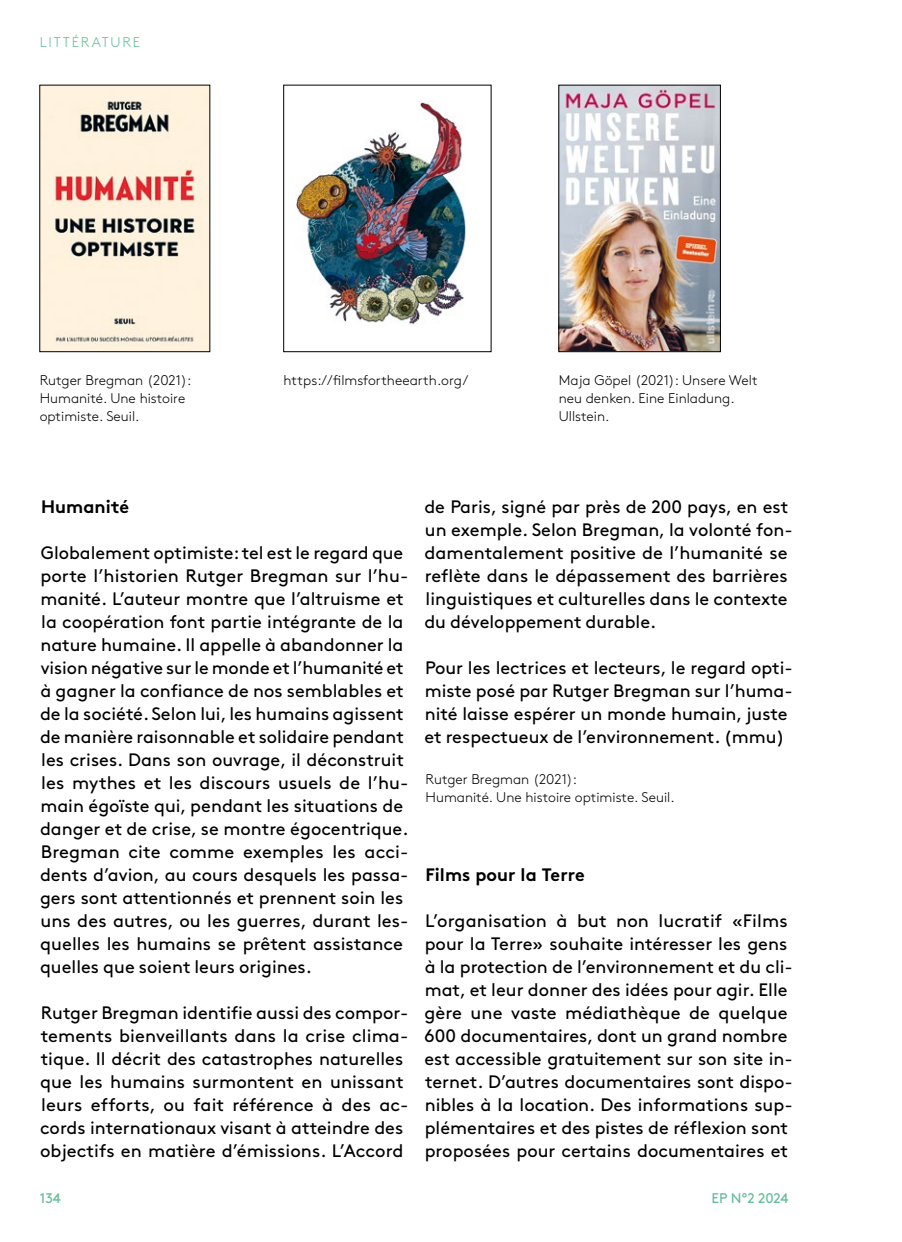
<style>
.page{position:relative;width:902px;height:1242px;background:#fff}
.page>*{position:absolute;margin:0;border:0;box-sizing:border-box;transform-origin:0 0}
.t1{font:18px/23px "Brown Pro";color:#000}
.t2{font:700 18px "Brown Pro";color:#000}
.t3{font:300 14px/18px "Brown Pro";color:#000}
.t4{font:14px "Brown Pro";color:#65bc99}
.t5{font:300 14px "Brown Pro";letter-spacing:.13em;color:#65bc99}
</style>
<div class="page">
<img style="left:42px;top:87px;width:166px;height:263px">
<img style="left:295px;top:101px;width:172px;height:224px">
<div style="left:283px;top:85px;width:208px;height:267px;border:1px solid #000"></div>
<img style="left:560px;top:87px;width:158px;height:263px">
<p class="t5" style="left:40px;top:32px;width:102px">LITTÉRATURE</p>
<p class="t3" style="left:40px;top:370px;width:153px">Rutger Bregman (2021):<br>Humanité. Une histoire optimiste. Seuil.</p>
<p class="t3" style="left:283px;top:370px;width:186px">https://filmsfortheearth.org/</p>
<p class="t3" style="left:558px;top:370px;width:200px">Maja Göpel (2021): Unsere Welt neu denken. Eine Einladung.<br>Ullstein.</p>
<p class="t2" style="left:41px;top:492px;width:90px">Humanité</p>
<p class="t1" style="left:40px;top:539px;width:370px">Globalement optimiste: tel est le regard que porte l’historien Rutger Bregman sur l’hu&shy;manité. L’auteur montre que l’altruisme et la coopération font partie intégrante de la nature humaine. Il appelle à abandonner la vision négative sur le monde et l’humanité et à gagner la confiance de nos semblables et de la société. Selon lui, les humains agissent de manière raisonnable et solidaire pendant les crises. Dans son ouvrage, il déconstruit les mythes et les discours usuels de l’hu&shy;main égoïste qui, pendant les situations de danger et de crise, se montre égocentrique.<br>Bregman cite comme exemples les acci&shy;dents d’avion, au cours desquels les passa&shy;gers sont attentionnés et prennent soin les uns des autres, ou les guerres, durant les&shy;quelles les humains se prêtent assistance quelles que soient leurs origines.</p>
<p class="t1" style="left:40px;top:999px;width:370px">Rutger Bregman identifie aussi des compor&shy;tements bienveillants dans la crise clima&shy;tique. Il décrit des catastrophes naturelles que les humains surmontent en unissant leurs efforts, ou fait référence à des ac&shy;cords internationaux visant à atteindre des objectifs en matière d’émissions. L’Accord</p>
<p class="t1" style="left:424px;top:493px;width:370px">de Paris, signé par près de 200 pays, en est un exemple. Selon Bregman, la volonté fon&shy;damentalement positive de l’humanité se reflète dans le dépassement des barrières linguistiques et culturelles dans le contexte du développement durable.</p>
<p class="t1" style="left:424px;top:654px;width:370px">Pour les lectrices et lecteurs, le regard opti&shy;miste posé par Rutger Bregman sur l’huma&shy;nité laisse espérer un monde humain, juste et respectueux de l’environnement. (mmu)</p>
<p class="t3" style="left:425px;top:768px;width:250px">Rutger Bregman (2021):<br>Humanité. Une histoire optimiste. Seuil.</p>
<p class="t2" style="left:425px;top:860px;width:161px">Films pour la Terre</p>
<p class="t1" style="left:424px;top:907px;width:370px">L’organisation à but non lucratif «Films pour la Terre» souhaite intéresser les gens à la protection de l’environnement et du cli&shy;mat, et leur donner des idées pour agir. Elle gère une vaste médiathèque de quelque 600 documentaires, dont un grand nombre est accessible gratuitement sur son site in&shy;ternet. D’autres documentaires sont dispo&shy;nibles à la location. Des informations sup&shy;plémentaires et des pistes de réflexion sont proposées pour certains documentaires et</p>
<p class="t4" style="left:40px;top:1187px;width:23px">134</p>
<p class="t4" style="left:711px;top:1187px;width:79px">EP N°2 2024</p>
</div>
